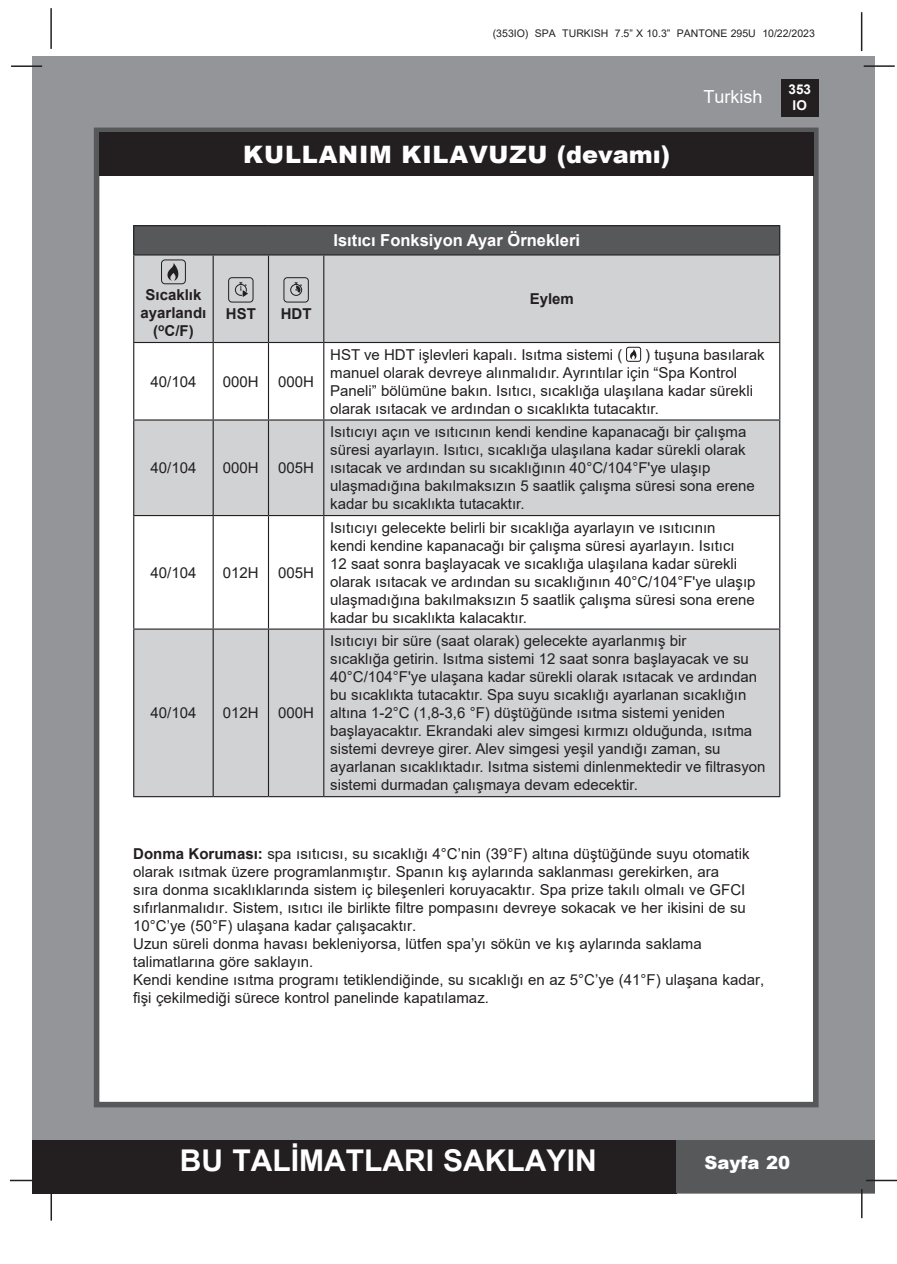
<style>
.page{position:relative;width:897px;height:1264px;background:#fff}
.page>*{position:absolute;margin:0;border:0;box-sizing:border-box;transform-origin:0 0}
.t1{font:700 30px "Arial";color:#fff}
.t2{font:900 24px "Arial";letter-spacing:.035em;color:#fff}
.t3{font:18px "Arial";color:#fff}
.t4{font:900 18px "Arial";color:#fff}
.t5{font:700 16.5px "Arial";color:#fff}
.t6{font:15px/18px "Arial";color:#231f20}
.t7{font:700 15px/18px "Arial";color:#231f20;text-align:center}
.t8{font:700 13.5px/16.2px "Arial";color:#fff;text-align:center}
.t9{font:10.5px "Arial";color:#231f20}
.s1{font-weight:700}
</style>
<div class="page">
<div style="left:33px;top:56px;width:842px;height:1137px;background:#939598"></div>
<div style="left:780px;top:79px;width:38px;height:38px;background:#231f20"></div>
<hr style="left:863px;top:65px;width:31px;height:2px;background:#231f20">
<hr style="left:50px;top:8px;width:2px;height:41px;background:#231f20">
<hr style="left:860px;top:12px;width:2px;height:39px;background:#231f20">
<div style="left:33px;top:1140px;width:644px;height:53px;background:#231f20"></div>
<div style="left:676px;top:1140px;width:199px;height:53px;background:#57585a"></div>
<hr style="left:865px;top:1179px;width:31px;height:2px;background:#231f20">
<hr style="left:860px;top:1189px;width:2px;height:29px;background:#231f20">
<hr style="left:50px;top:1190px;width:2px;height:30px;background:#231f20">
<hr style="left:10px;top:1179px;width:31px;height:2px;background:#231f20">
<hr style="left:11px;top:65px;width:31px;height:2px;background:#231f20">
<div style="left:94px;top:128px;width:724px;height:979px;background:#fff;border:6px solid #57585a"></div>
<div style="left:99px;top:132px;width:714px;height:44px;background:#231f20"></div>
<div style="left:134px;top:226px;width:645px;height:29px;background:#57585a"></div>
<div style="left:134px;top:255px;width:645px;height:541px;background:#d1d2d4"></div>
<svg style="left:134px;top:343px;width:645px;height:285px"></svg>
<hr style="left:133px;top:225px;width:80px;height:1px;background:#231f20">
<svg style="left:133px;top:226px;width:1px;height:28px"></svg>
<hr style="left:213px;top:225px;width:55px;height:1px;background:#231f20">
<hr style="left:268px;top:225px;width:56px;height:1px;background:#231f20">
<hr style="left:324px;top:225px;width:456px;height:1px;background:#231f20">
<svg style="left:779px;top:226px;width:1px;height:28px"></svg>
<hr style="left:133px;top:254px;width:80px;height:1px;background:#231f20">
<hr style="left:133px;top:255px;width:1px;height:87px;background:#231f20">
<hr style="left:213px;top:254px;width:55px;height:1px;background:#231f20">
<hr style="left:212px;top:255px;width:2px;height:87px;background:#231f20">
<hr style="left:268px;top:254px;width:56px;height:1px;background:#231f20">
<hr style="left:268px;top:255px;width:1px;height:87px;background:#231f20">
<hr style="left:324px;top:254px;width:456px;height:1px;background:#231f20">
<hr style="left:323px;top:255px;width:1px;height:87px;background:#231f20">
<hr style="left:779px;top:255px;width:1px;height:87px;background:#231f20">
<hr style="left:133px;top:342px;width:80px;height:1px;background:#231f20">
<hr style="left:133px;top:343px;width:1px;height:76px;background:#231f20">
<hr style="left:213px;top:342px;width:55px;height:1px;background:#231f20">
<hr style="left:212px;top:343px;width:2px;height:76px;background:#231f20">
<hr style="left:268px;top:342px;width:56px;height:1px;background:#231f20">
<hr style="left:268px;top:343px;width:1px;height:76px;background:#231f20">
<hr style="left:324px;top:342px;width:456px;height:1px;background:#231f20">
<hr style="left:323px;top:343px;width:1px;height:76px;background:#231f20">
<hr style="left:779px;top:343px;width:1px;height:76px;background:#231f20">
<hr style="left:133px;top:419px;width:80px;height:1px;background:#231f20">
<hr style="left:133px;top:420px;width:1px;height:95px;background:#231f20">
<hr style="left:213px;top:419px;width:55px;height:1px;background:#231f20">
<hr style="left:212px;top:420px;width:2px;height:95px;background:#231f20">
<hr style="left:268px;top:419px;width:56px;height:1px;background:#231f20">
<hr style="left:268px;top:420px;width:1px;height:95px;background:#231f20">
<hr style="left:324px;top:419px;width:456px;height:1px;background:#231f20">
<hr style="left:323px;top:420px;width:1px;height:95px;background:#231f20">
<hr style="left:779px;top:420px;width:1px;height:95px;background:#231f20">
<hr style="left:133px;top:515px;width:80px;height:1px;background:#231f20">
<hr style="left:133px;top:516px;width:1px;height:112px;background:#231f20">
<hr style="left:213px;top:515px;width:55px;height:1px;background:#231f20">
<hr style="left:212px;top:516px;width:2px;height:112px;background:#231f20">
<hr style="left:268px;top:515px;width:56px;height:1px;background:#231f20">
<hr style="left:268px;top:516px;width:1px;height:112px;background:#231f20">
<hr style="left:324px;top:515px;width:456px;height:1px;background:#231f20">
<hr style="left:323px;top:516px;width:1px;height:112px;background:#231f20">
<hr style="left:779px;top:516px;width:1px;height:112px;background:#231f20">
<hr style="left:133px;top:628px;width:80px;height:1px;background:#231f20">
<hr style="left:133px;top:629px;width:1px;height:167px;background:#231f20">
<hr style="left:213px;top:628px;width:55px;height:1px;background:#231f20">
<hr style="left:212px;top:629px;width:2px;height:167px;background:#231f20">
<hr style="left:268px;top:628px;width:56px;height:1px;background:#231f20">
<hr style="left:268px;top:629px;width:1px;height:167px;background:#231f20">
<hr style="left:324px;top:628px;width:456px;height:1px;background:#231f20">
<hr style="left:323px;top:629px;width:1px;height:167px;background:#231f20">
<hr style="left:779px;top:629px;width:1px;height:167px;background:#231f20">
<hr style="left:133px;top:796px;width:80px;height:1px;background:#231f20">
<hr style="left:213px;top:796px;width:55px;height:1px;background:#231f20">
<hr style="left:268px;top:796px;width:56px;height:1px;background:#231f20">
<hr style="left:324px;top:796px;width:456px;height:1px;background:#231f20">
<div style="left:161px;top:260px;width:24px;height:24px;border:1px solid #231f20;border-radius:4px"></div>
<svg style="left:167px;top:263px;width:12px;height:18px"></svg>
<div style="left:228px;top:277px;width:25px;height:25px;border:1px solid #231f20;border-radius:3px"></div>
<svg style="left:235px;top:282px;width:13px;height:15px"></svg>
<div style="left:284px;top:277px;width:24px;height:25px;border:1px solid #231f20;border-radius:3px"></div>
<svg style="left:290px;top:282px;width:12px;height:14px"></svg>
<div style="left:626px;top:347px;width:14px;height:14px;border:1px solid #231f20;border-radius:2px"></div>
<svg style="left:629px;top:349px;width:7px;height:10px"></svg>
<p class="t9" style="left:492px;top:26px;width:323px">(353IO) SPA TURKISH 7.5” X 10.3” PANTONE 295U 10/22/2023</p>
<p class="t2" style="left:243px;top:137px;width:428px">KULLANIM KILAVUZU (devamı)</p>
<p class="t3" style="left:703px;top:84px;width:61px">Turkish</p>
<p class="t8" style="left:788px;top:81px;width:24px">353<br>IO</p>
<p class="t7" style="left:140px;top:286px;width:67px">Sıcaklık ayarlandı (<sup>o</sup>C/F)</p>
<p class="t7" style="left:226px;top:304px;width:31px">HST</p>
<p class="t7" style="left:281px;top:304px;width:32px">HDT</p>
<p class="t6" style="left:150px;top:372px;width:47px">40/104</p>
<p class="t6" style="left:223px;top:372px;width:37px">000H</p>
<p class="t6" style="left:278px;top:372px;width:37px">000H</p>
<p class="t6" style="left:150px;top:459px;width:47px">40/104</p>
<p class="t6" style="left:223px;top:459px;width:37px">000H</p>
<p class="t6" style="left:278px;top:459px;width:37px">005H</p>
<p class="t6" style="left:150px;top:563px;width:47px">40/104</p>
<p class="t6" style="left:223px;top:563px;width:37px">012H</p>
<p class="t6" style="left:278px;top:563px;width:37px">005H</p>
<p class="t6" style="left:150px;top:704px;width:47px">40/104</p>
<p class="t6" style="left:223px;top:704px;width:37px">012H</p>
<p class="t6" style="left:278px;top:704px;width:37px">000H</p>
<p class="t5" style="left:333px;top:229px;width:248px">Isıtıcı Fonksiyon Ayar Örnekleri</p>
<p class="t7" style="left:529px;top:290px;width:46px">Eylem</p>
<p class="t6" style="left:330px;top:345px;width:436px;text-indent:315px">) tuşuna basılarak manuel olarak devreye alınmalıdır. Ayrıntılar için “Spa Kontrol Paneli” bölümüne bakın. Isıtıcı, sıcaklığa ulaşılana kadar sürekli olarak ısıtacak ve ardından o sıcaklıkta tutacaktır.</p>
<p class="t6" style="left:330px;top:345px;width:294px">HST ve HDT işlevleri kapalı. Isıtma sistemi (</p>
<p class="t6" style="left:330px;top:423px;width:426px">Isıtıcıyı açın ve ısıtıcının kendi kendine kapanacağı bir çalışma süresi ayarlayın. Isıtıcı, sıcaklığa ulaşılana kadar sürekli olarak ısıtacak ve ardından su sıcaklığının 40°C/104°F'ye ulaşıp ulaşmadığına bakılmaksızın 5 saatlik çalışma süresi sona erene kadar bu sıcaklıkta tutacaktır.</p>
<p class="t6" style="left:330px;top:518px;width:427px">Isıtıcıyı gelecekte belirli bir sıcaklığa ayarlayın ve ısıtıcının<br>kendi kendine kapanacağı bir çalışma süresi ayarlayın. Isıtıcı<br>12 saat sonra başlayacak ve sıcaklığa ulaşılana kadar sürekli olarak ısıtacak ve ardından su sıcaklığının 40°C/104°F'ye ulaşıp ulaşmadığına bakılmaksızın 5 saatlik çalışma süresi sona erene kadar bu sıcaklıkta kalacaktır.</p>
<p class="t6" style="left:330px;top:632px;width:437px">Isıtıcıyı bir süre (saat olarak) gelecekte ayarlanmış bir<br>sıcaklığa getirin. Isıtma sistemi 12 saat sonra başlayacak ve su 40°C/104°F'ye ulaşana kadar sürekli olarak ısıtacak ve ardından bu sıcaklıkta tutacaktır. Spa suyu sıcaklığı ayarlanan sıcaklığın altına 1-2°C (1,8-3,6 °F) düştüğünde ısıtma sistemi yeniden başlayacaktır. Ekrandaki alev simgesi kırmızı olduğunda, ısıtma sistemi devreye girer. Alev simgesi yeşil yandığı zaman, su ayarlanan sıcaklıktadır. Isıtma sistemi dinlenmektedir ve filtrasyon sistemi durmadan çalışmaya devam edecektir.</p>
<p class="t6" style="left:133px;top:845px;width:617px"><span class="s1">Donma Koruması:</span> spa ısıtıcısı, su sıcaklığı 4°C’nin (39°F) altına düştüğünde suyu otomatik olarak ısıtmak üzere programlanmıştır. Spanın kış aylarında saklanması gerekirken, ara<br>sıra donma sıcaklıklarında sistem iç bileşenleri koruyacaktır. Spa prize takılı olmalı ve GFCI sıfırlanmalıdır. Sistem, ısıtıcı ile birlikte filtre pompasını devreye sokacak ve her ikisini de su 10°C’ye (50°F) ulaşana kadar çalışacaktır.</p>
<p class="t6" style="left:133px;top:935px;width:570px">Uzun süreli donma havası bekleniyorsa, lütfen spa’yı sökün ve kış aylarında saklama talimatlarına göre saklayın.</p>
<p class="t6" style="left:133px;top:971px;width:632px">Kendi kendine ısıtma programı tetiklendiğinde, su sıcaklığı en az 5°C’ye (41°F) ulaşana kadar, fişi çekilmediği sürece kontrol panelinde kapatılamaz.</p>
<h1 class="t1" style="left:180px;top:1139px;width:418px">BU TALİMATLARI SAKLAYIN</h1>
<p class="t4" style="left:704px;top:1149px;width:87px">Sayfa 20</p>
</div>
